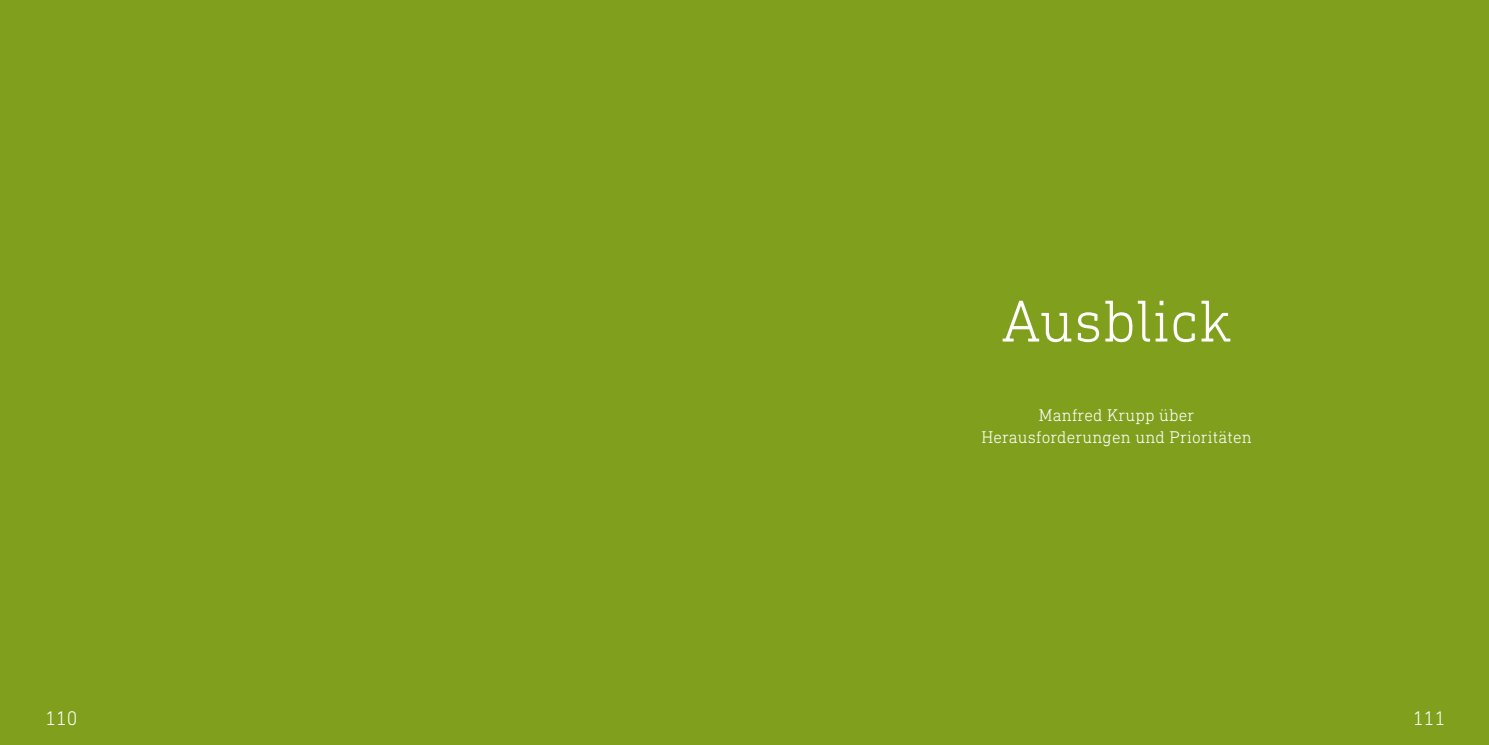
<style>
.page{position:relative;width:1489px;height:745px;background:#fff}
.page>*{position:absolute;margin:0;border:0;box-sizing:border-box;transform-origin:0 0}
.t1{font:300 60px "DIN Next Slab Pro";letter-spacing:.005em;color:#fff}
.t2{font:300 20px "DIN Next Slab Pro";letter-spacing:.01em;color:#fff}
.t3{font:300 17.25px/21.9px "DIN Next Slab Pro";letter-spacing:.01em;color:#fff;text-align:center}
</style>
<div class="page">
<div style="left:0;top:0;width:1488px;height:744px;background:#80a01d"></div>
<h1 class="t1" style="left:1002px;top:286px;width:230px">Ausblick</h1>
<p class="t3" style="left:981px;top:404px;width:272px">Manfred Krupp über<br>Herausforderungen und Prioritäten</p>
<p class="t2" style="left:45px;top:706px;width:34px">110</p>
<p class="t2" style="left:1412px;top:706px;width:34px">111</p>
</div>
